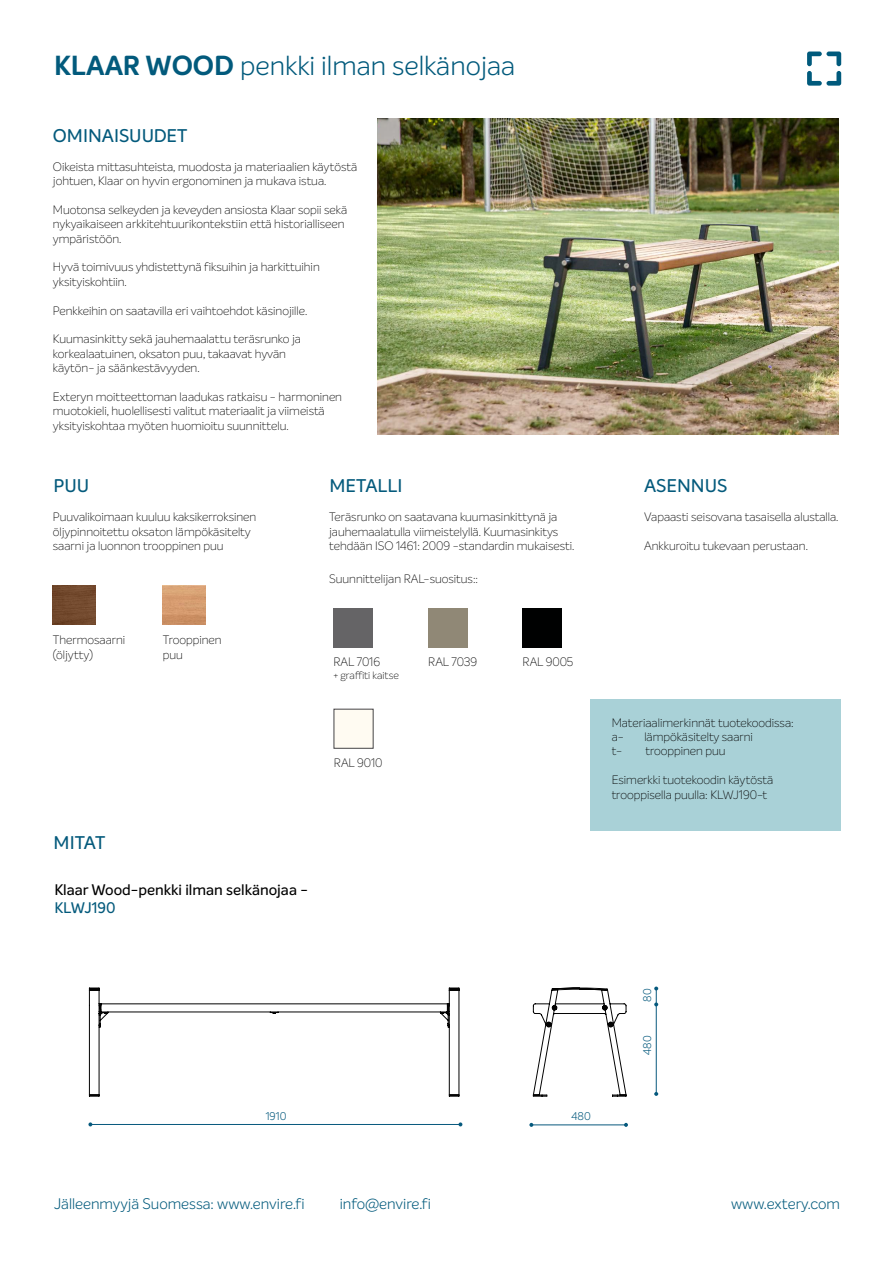
<style>
.page{position:relative;width:893px;height:1263px;background:#fff}
.page>*{position:absolute;margin:0;border:0;box-sizing:border-box;transform-origin:0 0}
.t1{font:300 27px "Intelo";color:#025a7c}
.t2{font:500 18px "Intelo";color:#045a7c}
.t3{font:300 15px "Intelo";color:#025a7c}
.t4{font:500 15px "Intelo";color:#000}
.t5{font:500 15px "Intelo";color:#045a7c}
.t6{font:100 12px/14.4px "Intelo";color:#000}
.t7{font:300 10.95px "Intelo";color:#05597d}
.t8{font:100 10.5px "Intelo";color:#000}
.s1{font-weight:700}
</style>
<div class="page">
<svg style="left:807px;top:52px;width:34px;height:34px"></svg>
<div style="left:590px;top:699px;width:251px;height:132px;background:#a9d1d7"></div>
<img style="left:53px;top:586px;width:43px;height:39px">
<img style="left:163px;top:586px;width:42px;height:39px">
<div style="left:333px;top:608px;width:40px;height:39px;background:#656466"></div>
<div style="left:428px;top:608px;width:39px;height:39px;background:#908876"></div>
<div style="left:523px;top:608px;width:39px;height:39px;background:#000101"></div>
<div style="left:334px;top:709px;width:39px;height:39px;background:#fffbf2"></div>
<img style="left:377px;top:118px;width:462px;height:317px">
<svg style="left:88px;top:1122px;width:4px;height:4px"></svg>
<svg style="left:458px;top:1122px;width:4px;height:4px"></svg>
<hr style="left:90px;top:1124px;width:370px;height:1px;background:#08597d">
<svg style="left:654px;top:1092px;width:4px;height:4px"></svg>
<svg style="left:654px;top:986px;width:4px;height:4px"></svg>
<hr style="left:656px;top:988px;width:1px;height:106px;background:#08597d">
<svg style="left:529px;top:1123px;width:4px;height:4px"></svg>
<svg style="left:624px;top:1123px;width:4px;height:4px"></svg>
<hr style="left:531px;top:1124px;width:95px;height:1px;background:#08597d">
<svg style="left:89px;top:987px;width:538px;height:110px"></svg>
<svg style="left:533px;top:987px;width:81px;height:110px"></svg>
<h1 class="t1" style="left:54px;top:49px;width:463px"><span class="s1">KLAAR WOOD</span> penkki ilman selkänojaa</h1>
<h2 class="t2" style="left:53px;top:125px;width:136px">OMINAISUUDET</h2>
<p class="t6" style="left:53px;top:159px;width:306px">Oikeista mittasuhteista, muodosta ja materiaalien käytöstä johtuen, Klaar on hyvin ergonominen ja mukava istua.</p>
<p class="t6" style="left:53px;top:202px;width:296px">Muotonsa selkeyden ja keveyden ansiosta Klaar sopii sekä nykyaikaiseen arkkitehtuurikontekstiin että historialliseen ympäristöön.</p>
<p class="t6" style="left:53px;top:260px;width:268px">Hyvä toimivuus yhdistettynä fiksuihin ja harkittuihin yksityiskohtiin.</p>
<p class="t6" style="left:53px;top:303px;width:256px">Penkkeihin on saatavilla eri vaihtoehdot käsinojille.</p>
<p class="t6" style="left:53px;top:332px;width:250px">Kuumasinkitty sekä jauhemaalattu teräsrunko ja korkealaatuinen, oksaton puu, takaavat hyvän käytön- ja säänkestävyyden.</p>
<p class="t6" style="left:53px;top:390px;width:291px">Exteryn moitteettoman laadukas ratkaisu - harmoninen muotokieli, huolellisesti valitut materiaalit ja viimeistä yksityiskohtaa myöten huomioitu suunnittelu.</p>
<h2 class="t2" style="left:54px;top:475px;width:37px">PUU</h2>
<h2 class="t2" style="left:329px;top:475px;width:74px">METALLI</h2>
<h2 class="t2" style="left:644px;top:475px;width:85px">ASENNUS</h2>
<p class="t6" style="left:53px;top:510px;width:205px">Puuvalikoimaan kuuluu kaksikerroksinen öljypinnoitettu oksaton lämpökäsitelty saarni ja luonnon trooppinen puu</p>
<p class="t6" style="left:329px;top:510px;width:247px">Teräsrunko on saatavana kuumasinkittynä ja jauhemaalatulla viimeistelyllä. Kuumasinkitys tehdään ISO 1461: 2009 -standardin mukaisesti.</p>
<p class="t6" style="left:329px;top:572px;width:151px">Suunnittelijan RAL-suositus::</p>
<p class="t6" style="left:53px;top:633px;width:74px">Thermosaarni (öljytty)</p>
<p class="t6" style="left:163px;top:633px;width:60px">Trooppinen puu</p>
<p class="t6" style="left:333px;top:655px;width:48px">RAL 7016</p>
<p class="t8" style="left:333px;top:669px;width:67px">+ graffiti kaitse</p>
<h2 class="t2" style="left:54px;top:832px;width:53px">MITAT</h2>
<p class="t4" style="left:54px;top:880px;width:255px">Klaar Wood-penkki ilman selkänojaa -</p>
<p class="t5" style="left:54px;top:898px;width:63px">KLWJ190</p>
<p class="t6" style="left:334px;top:756px;width:50px">RAL 9010</p>
<p class="t6" style="left:428px;top:655px;width:50px">RAL 7039</p>
<p class="t6" style="left:523px;top:655px;width:52px">RAL 9005</p>
<p class="t6" style="left:644px;top:510px;width:196px">Vapaasti seisovana tasaisella alustalla.</p>
<p class="t6" style="left:644px;top:539px;width:165px">Ankkuroitu tukevaan perustaan.</p>
<p class="t6" style="left:612px;top:715px;width:184px">Materiaalimerkinnät tuotekoodissa: a-</p>
<p class="t6" style="left:644px;top:729px;width:110px">lämpökäsitelty saarni</p>
<p class="t6" style="left:612px;top:744px;width:12px">t-</p>
<p class="t6" style="left:645px;top:744px;width:82px">trooppinen puu</p>
<p class="t6" style="left:612px;top:773px;width:163px">Esimerkki tuotekoodin käytöstä trooppisella puulla: KLWJ190-t</p>
<p class="t7" style="left:266px;top:1109px;width:22px">1910</p>
<p class="t7" style="left:571px;top:1109px;width:21px">480</p>
<p class="t7" style="left:641px;top:1002px;width:15px;rotate:-90deg">80</p>
<p class="t7" style="left:641px;top:1055px;width:21px;rotate:-90deg">480</p>
<p class="t3" style="left:340px;top:1194px;width:93px">info@envire.fi</p>
<p class="t3" style="left:54px;top:1194px;width:252px">Jälleenmyyjä Suomessa: www.envire.fi</p>
<p class="t3" style="left:731px;top:1194px;width:110px">www.extery.com</p>
</div>
